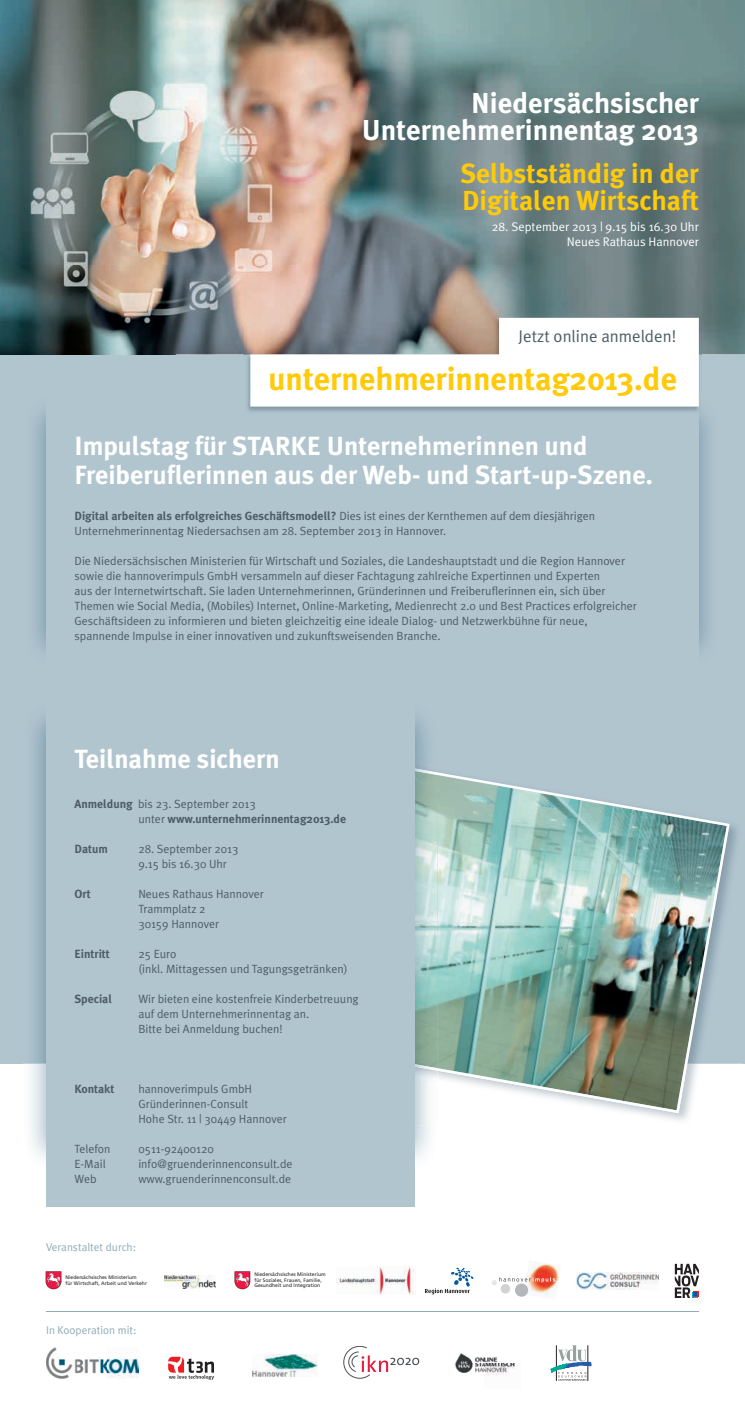
<style>
.page{position:relative;width:745px;height:1418px;background:#fff}
.page>*{position:absolute;margin:0;border:0;box-sizing:border-box;transform-origin:0 0}
.t1{font:700 32.12px "Meta Plus";color:#feca0a}
.t2{font:700 28.75px/27.5px "Meta Plus";color:#fff;text-align:right}
.t3{font:700 27.5px/27.5px "Meta Plus";color:#feca0a}
.t4{font:700 26.25px/28.8px "Meta Plus";color:#fff}
.t5{font:16.88px "Meta Plus Normal";color:#4d5d65}
.t6{font:12.5px/15px "Meta Plus Normal";color:#fff;text-align:right}
.t7{font:11.88px/15px "Meta Plus Normal";color:#4d5d65}
.t8{font:700 11.88px "Meta Plus";color:#4d5d65}
.t9{font:11.25px "Meta Plus Normal";color:#8faab8}
.t10{font:5.12px/5.5px "Frutiger";color:#231f20}
.s1{font-family:"Meta Plus Normal";font-weight:400}
.s2{font-family:"Meta Plus";font-weight:700}
</style>
<div class="page">
<img style="left:0;top:0;width:700px;height:266px">
<img style="left:700px;top:0;width:44px;height:354px">
<img style="left:0;top:266px;width:262px;height:88px">
<img style="left:262px;top:266px;width:438px;height:51px">
<div style="left:0;top:354px;width:744px;height:709px;background:#b1c5cf"></div>
<img style="left:437px;top:772px;width:292px;height:341px">
<img style="left:23px;top:717px;width:414px;height:454px">
<img style="left:414px;top:755px;width:23px;height:315px">
<div style="left:46px;top:675px;width:368px;height:531px;background:#b1c5cf"></div>
<img style="left:245px;top:317px;width:456px;height:77px">
<img style="left:698px;top:394px;width:3px;height:20px">
<img style="left:245px;top:391px;width:453px;height:22px">
<svg style="left:250px;top:318px;width:448px;height:88px"></svg>
<img style="left:252px;top:1354px;width:65px;height:21px">
<svg style="left:343px;top:1346px;width:76px;height:32px"></svg>
<img style="left:455px;top:1353px;width:60px;height:23px">
<svg style="left:550px;top:1345px;width:40px;height:35px"></svg>
<svg style="left:168px;top:1356px;width:46px;height:23px"></svg>
<hr style="left:46px;top:1311px;width:652px;height:1px;background:#8faab8">
<img style="left:576px;top:1272px;width:82px;height:17px">
<img style="left:523px;top:1261px;width:37px;height:36px">
<div style="left:514px;top:1283px;width:14px;height:13px;background:#b6b7bb;border-radius:50%"></div>
<svg style="left:492px;top:1277px;width:63px;height:16px"></svg>
<img style="left:336px;top:1266px;width:79px;height:28px">
<img style="left:165px;top:1275px;width:51px;height:13px">
<svg style="left:674px;top:1263px;width:24px;height:34px"></svg>
<svg style="left:425px;top:1267px;width:48px;height:27px"></svg>
<svg style="left:46px;top:1271px;width:15px;height:18px"></svg>
<svg style="left:234px;top:1271px;width:16px;height:18px"></svg>
<img style="left:46px;top:1347px;width:92px;height:31px">
<h2 class="t2" style="left:361px;top:89px;width:338px">Niedersächsischer<br>Unternehmerinnentag 2013</h2>
<h3 class="t3" style="left:460px;top:159px;width:240px">Selbstständig in der<br>Digitalen Wirtschaft</h3>
<p class="t6" style="left:491px;top:219px;width:208px">28. September 2013 | 9.15 bis 16.30 Uhr<br>Neues Rathaus Hannover</p>
<h3 class="t5" style="left:518px;top:326px;width:159px">Jetzt online anmelden!</h3>
<h1 class="t1" style="left:268px;top:360px;width:410px">unternehmerinnentag2013.de</h1>
<h3 class="t4" style="left:74px;top:431px;width:579px">Impulstag für STARKE Unternehmerinnen und<br>Freiberuflerinnen aus der Web- und Start-up-Szene.</h3>
<p class="t8" style="left:74px;top:509px;width:522px">Digital arbeiten als erfolgreiches Geschäftsmodell? <span class="s1">Dies ist eines der Kernthemen auf dem diesjährigen</span></p>
<p class="t7" style="left:74px;top:523px;width:373px">Unternehmerinnentag Niedersachsen am 28. September 2013 in Hannover.</p>
<p class="t7" style="left:74px;top:553px;width:563px">Die Niedersächsischen Ministerien für Wirtschaft und Soziales, die Landeshauptstadt und die Region Hannover sowie die hannoverimpuls GmbH versammeln auf dieser Fachtagung zahlreiche Expertinnen und Experten<br>aus der Internetwirtschaft. Sie laden Unternehmerinnen, Gründerinnen und Freiberuflerinnen ein, sich über Themen wie Social Media, (Mobiles) Internet, Online-Marketing, Medienrecht 2.0 und Best Practices erfolgreicher Geschäftsideen zu informieren und bieten gleichzeitig eine ideale Dialog- und Netzwerkbühne für neue, spannende Impulse in einer innovativen und zukunftsweisenden Branche.</p>
<h3 class="t4" style="left:74px;top:744px;width:206px">Teilnahme sichern</h3>
<p class="t7" style="left:74px;top:796px;width:183px"><span class="s2">Anmeldung</span> bis 23. September 2013</p>
<p class="t8" style="left:138px;top:811px;width:209px"><span class="s1">unter</span> www.unternehmerinnentag2013.de</p>
<p class="t8" style="left:74px;top:841px;width:35px">Datum</p>
<p class="t7" style="left:138px;top:841px;width:101px">28. September 2013<br>9.15 bis 16.30 Uhr</p>
<p class="t8" style="left:74px;top:886px;width:18px">Ort</p>
<p class="t7" style="left:138px;top:886px;width:127px">Neues Rathaus Hannover<br>Trammplatz 2<br>30159 Hannover</p>
<p class="t8" style="left:74px;top:946px;width:37px">Eintritt</p>
<p class="t7" style="left:138px;top:946px;width:211px">25 Euro<br>(inkl. Mittagessen und Tagungsgetränken)</p>
<p class="t8" style="left:74px;top:991px;width:39px">Special</p>
<p class="t7" style="left:138px;top:991px;width:222px">Wir bieten eine kostenfreie Kinderbetreuung auf dem Unternehmerinnentag an.<br>Bitte bei Anmeldung buchen!</p>
<p class="t8" style="left:74px;top:1081px;width:41px">Kontakt</p>
<p class="t7" style="left:138px;top:1081px;width:150px">hannoverimpuls GmbH<br>Gründerinnen-Consult<br>Hohe Str. 11 | 30449 Hannover</p>
<p class="t7" style="left:74px;top:1141px;width:38px">Telefon</p>
<p class="t7" style="left:138px;top:1141px;width:77px">0511-92400120</p>
<p class="t7" style="left:74px;top:1156px;width:33px">E-Mail</p>
<p class="t7" style="left:138px;top:1156px;width:156px">info@gruenderinnenconsult.de</p>
<p class="t7" style="left:74px;top:1171px;width:24px">Web</p>
<p class="t7" style="left:138px;top:1171px;width:154px">www.gruenderinnenconsult.de</p>
<p class="t9" style="left:46px;top:1240px;width:91px">Veranstaltet durch:</p>
<p class="t10" style="left:65px;top:1274px;width:83px">Niedersächsisches Ministerium<br>für Wirtschaft, Arbeit und Verkehr</p>
<p class="t10" style="left:254px;top:1271px;width:73px">Niedersächsisches Ministerium für Soziales, Frauen, Familie,<br>Gesundheit und Integration</p>
<p class="t9" style="left:46px;top:1323px;width:92px">In Kooperation mit:</p>
</div>
